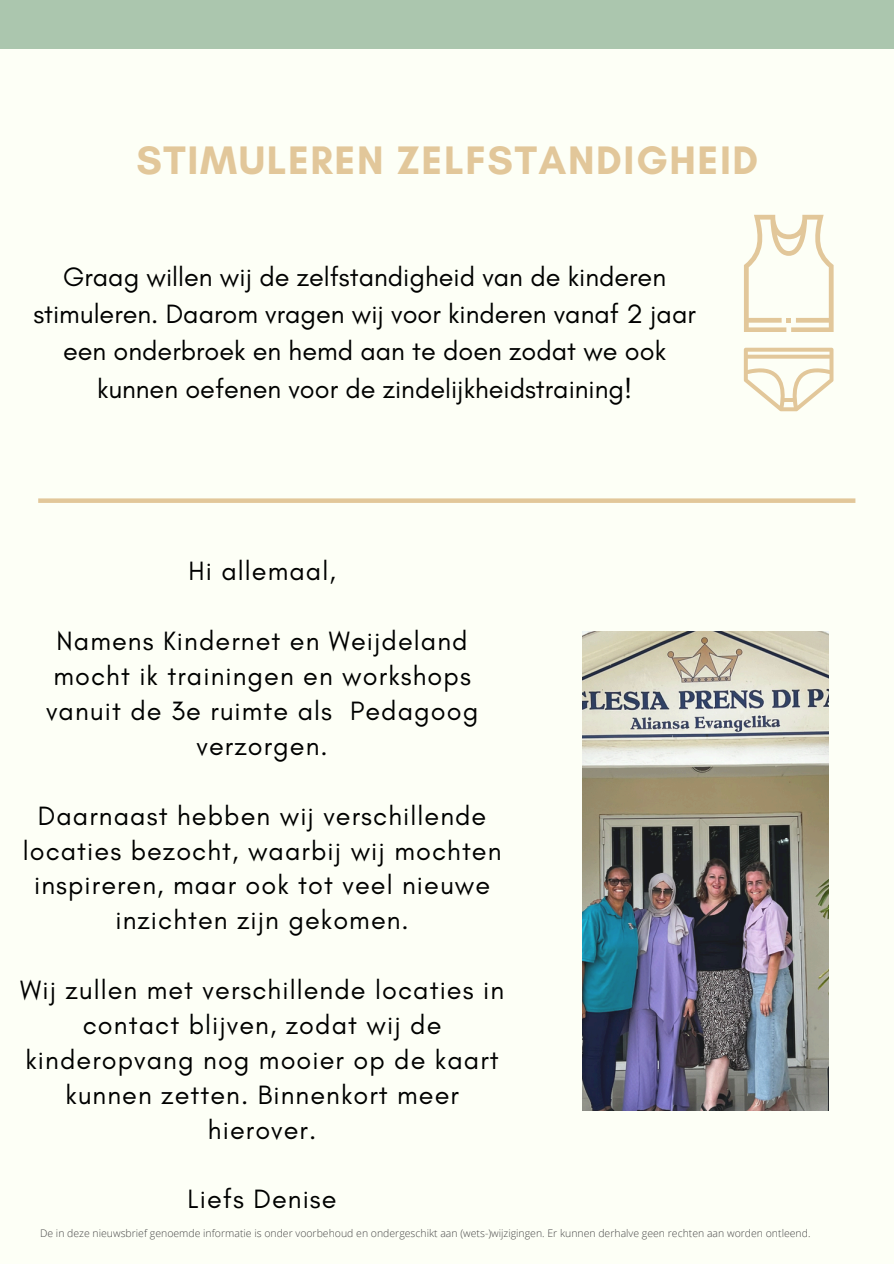
<style>
.page{position:relative;width:894px;height:1264px;background:#fff}
.page>*{position:absolute;margin:0;border:0;box-sizing:border-box;transform-origin:0 0}
.t1{font:700 40.5px "Glacial Indifference";letter-spacing:.04em;color:#e2c79a}
.t2{font:27px/34.8px "Glacial Indifference";letter-spacing:.04em;color:#000;text-align:center}
.t3{font:27px/37.2px "Glacial Indifference";color:#000;text-align:center}
.t4{font:300 10.5px "Open Sans";color:#484848}
</style>
<div class="page">
<div style="left:0;top:0;width:893px;height:1263px;background:#fdfff6"></div>
<div style="left:0;top:0;width:893px;height:49px;background:#abc6ae"></div>
<div style="left:38px;top:498px;width:817px;height:5px;background:#e2c79a"></div>
<svg style="left:744px;top:215px;width:89px;height:117px"></svg>
<svg style="left:743px;top:348px;width:90px;height:63px"></svg>
<img style="left:582px;top:631px;width:246px;height:479px">
<p class="t1" style="left:136px;top:136px;width:623px">STIMULEREN ZELFSTANDIGHEID</p>
<h2 class="t3" style="left:33px;top:258px;width:663px">Graag willen wij de zelfstandigheid van de kinderen stimuleren. Daarom vragen wij voor kinderen vanaf 2 jaar een onderbroek en hemd aan te doen zodat we ook kunnen oefenen voor de zindelijkheidstraining!</h2>
<p class="t2" style="left:188px;top:553px;width:149px">Hi allemaal,</p>
<h2 class="t2" style="left:46px;top:623px;width:433px">Namens Kindernet en Weijdeland mocht ik trainingen en workshops vanuit de 3e ruimte als Pedagoog verzorgen.</h2>
<h2 class="t2" style="left:23px;top:797px;width:480px">Daarnaast hebben wij verschillende locaties bezocht, waarbij wij mochten inspireren, maar ook tot veel nieuwe inzichten zijn gekomen.</h2>
<h2 class="t2" style="left:20px;top:972px;width:485px">Wij zullen met verschillende locaties in contact blijven, zodat wij de kinderopvang nog mooier op de kaart kunnen zetten. Binnenkort meer hierover.</h2>
<h2 class="t2" style="left:187px;top:1181px;width:150px">Liefs Denise</h2>
<h1 class="t4" style="left:40px;top:1226px;width:771px">De in deze nieuwsbrief genoemde informatie is onder voorbehoud en ondergeschikt aan (wets-)wijzigingen. Er kunnen derhalve geen rechten aan worden ontleend.</h1>
</div>
